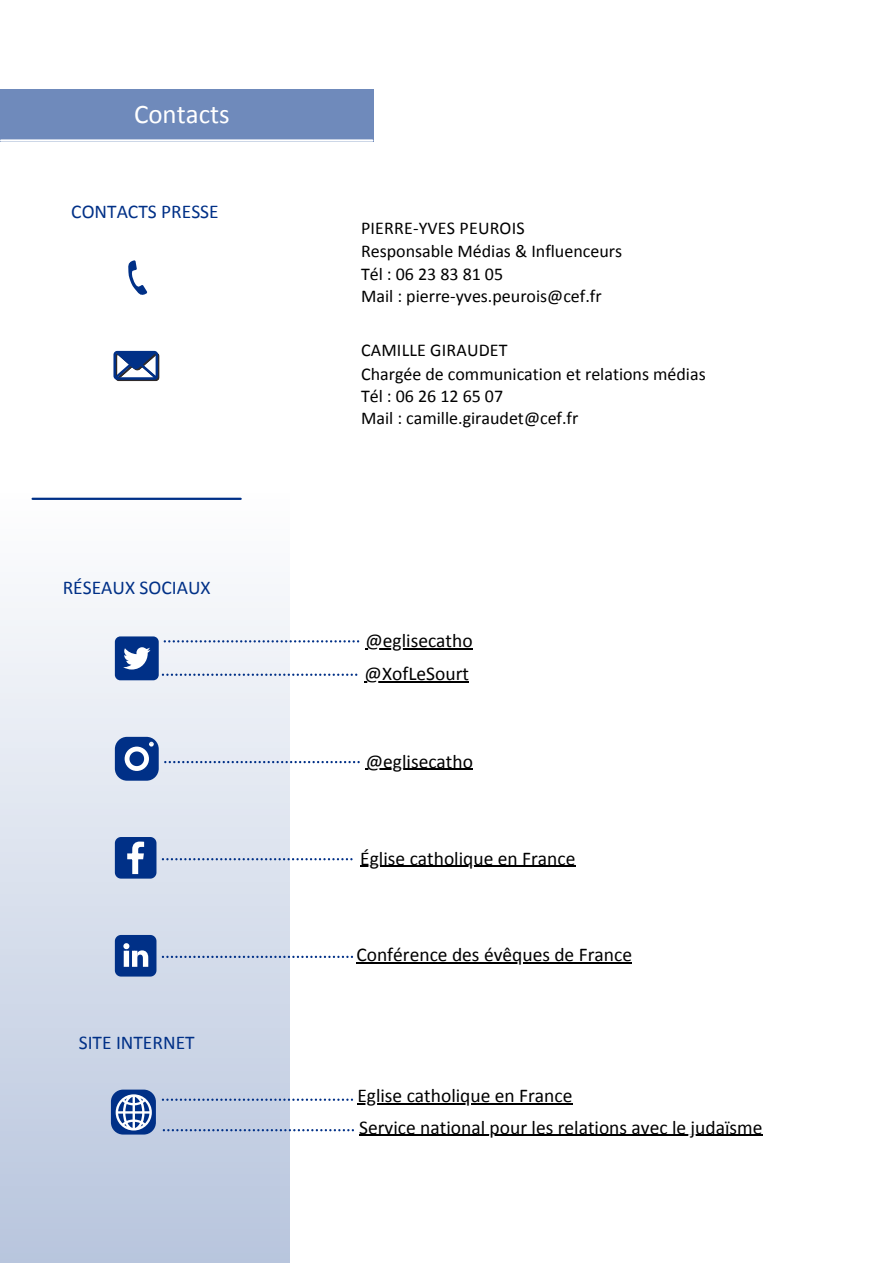
<style>
.page{position:relative;width:893px;height:1264px;background:#fff}
.page>*{position:absolute;margin:0;border:0;box-sizing:border-box;transform-origin:0 0}
.t1{font:27px "Calibri";color:#fff}
.t2{font:19.5px "Calibri";color:#000}
.t3{font:19.5px "Calibri";color:#003087}
.t4{font:18px/22.8px "Calibri";color:#000}
</style>
<div class="page">
<div style="left:0;top:0;width:290px;height:1262px;background:linear-gradient(to bottom,#fff,#c1cce1)"></div>
<hr style="left:33px;top:497px;width:208px;height:3px;background:#003087">
<svg style="left:128px;top:260px;width:19px;height:35px"></svg>
<svg style="left:113px;top:351px;width:46px;height:30px"></svg>
<hr style="left:366px;top:768px;width:107px;height:1px;background:#000">
<svg style="left:162px;top:955px;width:191px;height:3px"></svg>
<svg style="left:115px;top:837px;width:41px;height:41px;background:#2c549c"></svg>
<svg style="left:115px;top:935px;width:41px;height:41px"></svg>
<div style="left:115px;top:636px;width:44px;height:44px;background:#003087;border-radius:5px"></div>
<svg style="left:123px;top:647px;width:27px;height:22px"></svg>
<svg style="left:115px;top:736px;width:244px;height:44px"></svg>
<hr style="left:365px;top:648px;width:107px;height:1px;background:#000">
<svg style="left:164px;top:640px;width:195px;height:2px"></svg>
<hr style="left:357px;top:1103px;width:215px;height:1px;background:#000">
<svg style="left:162px;top:1098px;width:191px;height:2px"></svg>
<div style="left:111px;top:1089px;width:45px;height:45px;background:#003087;border-radius:12px"></div>
<svg style="left:116px;top:1094px;width:36px;height:36px"></svg>
<svg style="left:162px;top:858px;width:190px;height:2px"></svg>
<hr style="left:360px;top:865px;width:215px;height:1px;background:#000">
<hr style="left:356px;top:962px;width:276px;height:1px;background:#000">
<div style="left:0;top:89px;width:373px;height:53px;background:#6f8abb"></div>
<hr style="left:1px;top:139px;width:371px;height:3px;background:#fff">
<hr style="left:359px;top:1134px;width:403px;height:1px;background:#000">
<hr style="left:364px;top:681px;width:105px;height:1px;background:#000">
<svg style="left:162px;top:673px;width:195px;height:3px"></svg>
<svg style="left:163px;top:1129px;width:191px;height:2px"></svg>
<h1 class="t1" style="left:134px;top:102px;width:97px">Contacts</h1>
<p class="t3" style="left:71px;top:204px;width:149px">CONTACTS PRESSE</p>
<p class="t3" style="left:63px;top:579px;width:149px">RÉSEAUX SOCIAUX</p>
<p class="t3" style="left:79px;top:1034px;width:117px">SITE INTERNET</p>
<p class="t4" style="left:361px;top:218px;width:262px">PIERRE-YVES PEUROIS<br>Responsable Médias &amp; Influenceurs<br>Tél : 06 23 83 81 05<br>Mail : pierre-yves.peurois@cef.fr</p>
<p class="t4" style="left:361px;top:340px;width:346px">CAMILLE GIRAUDET<br>Chargée de communication et relations médias<br>Tél : 06 26 12 65 07<br>Mail : camille.giraudet@cef.fr</p>
<p class="t2" style="left:365px;top:632px;width:109px">@eglisecatho</p>
<p class="t2" style="left:364px;top:665px;width:106px">@XofLeSourt</p>
<p class="t2" style="left:366px;top:753px;width:109px">@eglisecatho</p>
<p class="t2" style="left:360px;top:850px;width:216px">Église catholique en France</p>
<p class="t2" style="left:356px;top:946px;width:277px">Conférence des évêques de France</p>
<p class="t2" style="left:357px;top:1087px;width:216px">Eglise catholique en France</p>
<p class="t2" style="left:359px;top:1118px;width:405px">Service national pour les relations avec le judaïsme</p>
</div>
